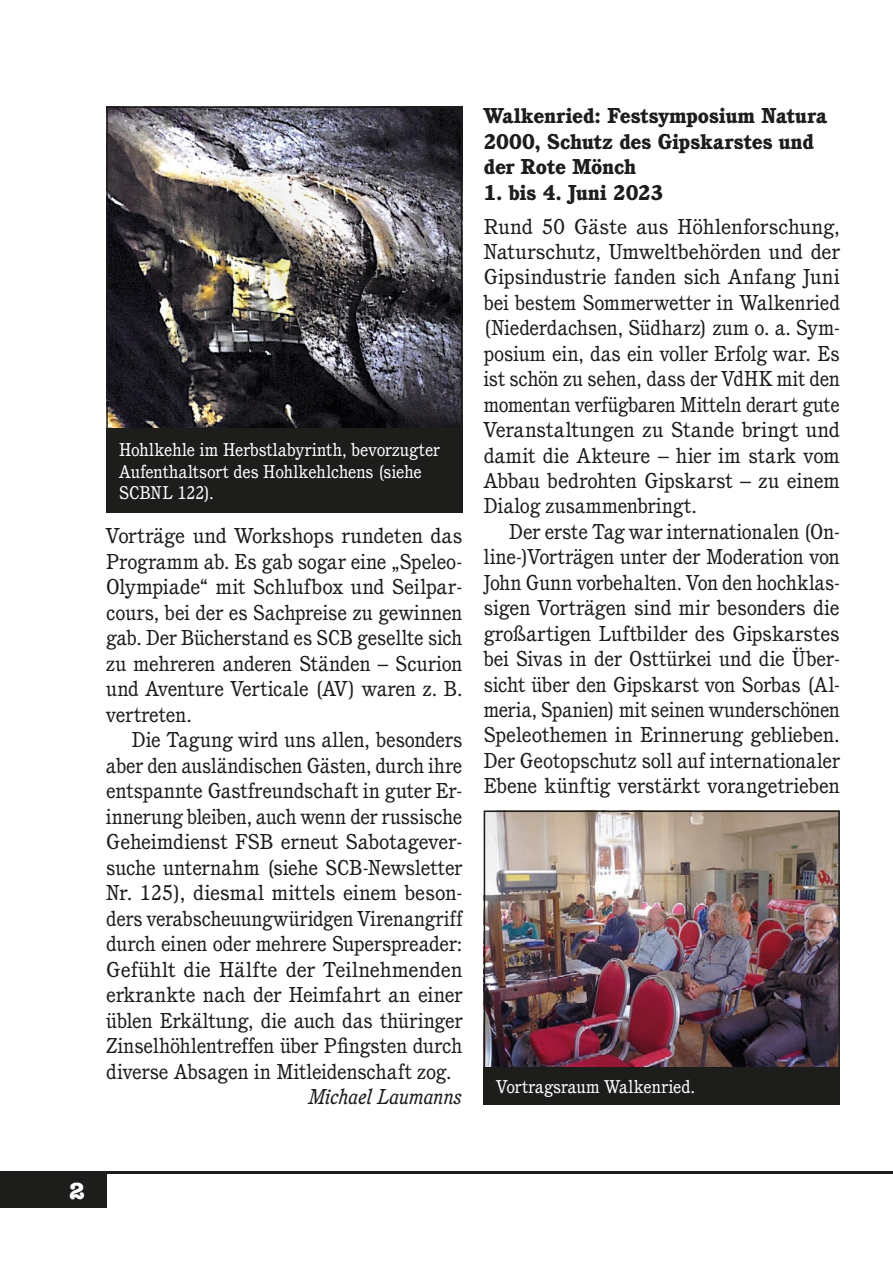
<style>
.page{position:relative;width:893px;height:1263px;background:#fff}
.page>*{position:absolute;margin:0;border:0;box-sizing:border-box;transform-origin:0 0}
.t1{font:700 24px "American Typewriter";color:#fff}
.Body{font:21px/25.5px "Cushing";color:#1d1d1b;text-align:justify}
.Body_1st_paragraph{font:21px/25.5px "Cushing";color:#1d1d1b;text-align:justify;scale:1.05 1}
.Body-2{font:21px/25.5px "Cushing";color:#1d1d1b;text-align:justify;scale:1.04 1}
.Headline{font:800 21px/25.5px "Cushing";letter-spacing:.005em;color:#1d1d1b}
.Author{font:italic 21px "Cushing";color:#1d1d1b}
.t2{font:18px/21.6px "Cushing";color:#fff}
</style>
<div class="page">
<hr style="left:0;top:1171px;width:893px;height:3px;background:#1d1d1b">
<div style="left:0;top:1174px;width:106px;height:34px;background:#1d1d1b"></div>
<img style="left:109px;top:109px;width:350px;height:319px">
<div style="left:106px;top:106px;width:356px;height:325px;border:2px solid #1d1d1b"></div>
<div style="left:106px;top:428px;width:356px;height:85px;background:#1d1d1b"></div>
<img style="left:487px;top:813px;width:350px;height:254px">
<div style="left:484px;top:810px;width:356px;height:260px;border:2px solid #1d1d1b"></div>
<div style="left:484px;top:1067px;width:356px;height:37px;background:#1d1d1b"></div>
<p class="t2" style="left:119px;top:439px;width:322px">Hohlkehle im Herbstlabyrinth, bevorzugter<br>Aufenthaltsort des Hohlkehlchens (siehe<br>SCBNL 122).</p>
<p class="Body-2" style="left:106px;top:523px;width:344px">Vorträge und Workshops rundeten das Programm ab. Es gab sogar eine „Speleo-Olympiade“ mit Schlufbox und Seilpar&shy;cours, bei der es Sachpreise zu gewinnen gab. Der Bücherstand es SCB gesellte sich zu mehreren anderen Ständen – Scurion und Aventure Verticale (AV) waren z. B. vertreten.</p>
<p class="Body" style="left:106px;top:727px;width:358px;text-indent:26px">Die Tagung wird uns allen, besonders aber den ausländischen Gästen, durch ihre entspannte Gastfreundschaft in guter Er&shy;innerung bleiben, auch wenn der russische Geheimdienst FSB erneut Sabotagever&shy;suche unternahm (siehe SCB-Newsletter Nr. 125), diesmal mittels einem beson&shy;ders verabscheuungwüridgen Virenangriff durch einen oder mehrere Superspreader:<br>Gefühlt die Hälfte der Teilnehmenden erkrankte nach der Heimfahrt an einer üblen Erkältung, die auch das thüringer Zinselhöhlentreffen über Pfingsten durch diverse Absagen in Mitleidenschaft zog.</p>
<p class="Author" style="left:309px;top:1084px;width:155px">Michael Laumanns</p>
<p class="Headline" style="left:484px;top:103px;width:345px">Walkenried: Festsymposium Natura<br>2000, Schutz des Gipskarstes und der Rote Mönch</p>
<p class="Headline" style="left:484px;top:179px;width:181px">1. bis 4. Juni 2023</p>
<p class="Body_1st_paragraph" style="left:484px;top:213px;width:341px">Rund 50 Gäste aus Höhlenforschung, Naturschutz, Umweltbehörden und der Gipsindustrie fanden sich Anfang Juni bei bestem Sommerwetter in Walkenried (Niederdachsen, Südharz) zum o. a. Sym&shy;posium ein, das ein voller Erfolg war. Es ist schön zu sehen, dass der VdHK mit den momentan verfügbaren Mitteln derart gute Veranstaltungen zu Stande bringt und damit die Akteure – hier im stark vom Abbau bedrohten Gipskarst – zu einem Dialog zusammenbringt.</p>
<p class="Body" style="left:484px;top:518px;width:358px;text-indent:26px">Der erste Tag war internationalen (On&shy;line-)Vorträgen unter der Moderation von John Gunn vorbehalten. Von den hochklas&shy;sigen Vorträgen sind mir besonders die großartigen Luftbilder des Gipskarstes bei Sivas in der Osttürkei und die Über&shy;sicht über den Gipskarst von Sorbas (Al&shy;meria, Spanien) mit seinen wunderschönen Speleothemen in Erinnerung geblieben.<br>Der Geotopschutz soll auf internationaler Ebene künftig verstärkt vorangetrieben</p>
<p class="t2" style="left:496px;top:1075px;width:200px">Vortragsraum Walkenried.</p>
<p class="t1" style="left:69px;top:1170px;width:17px">2</p>
</div>
